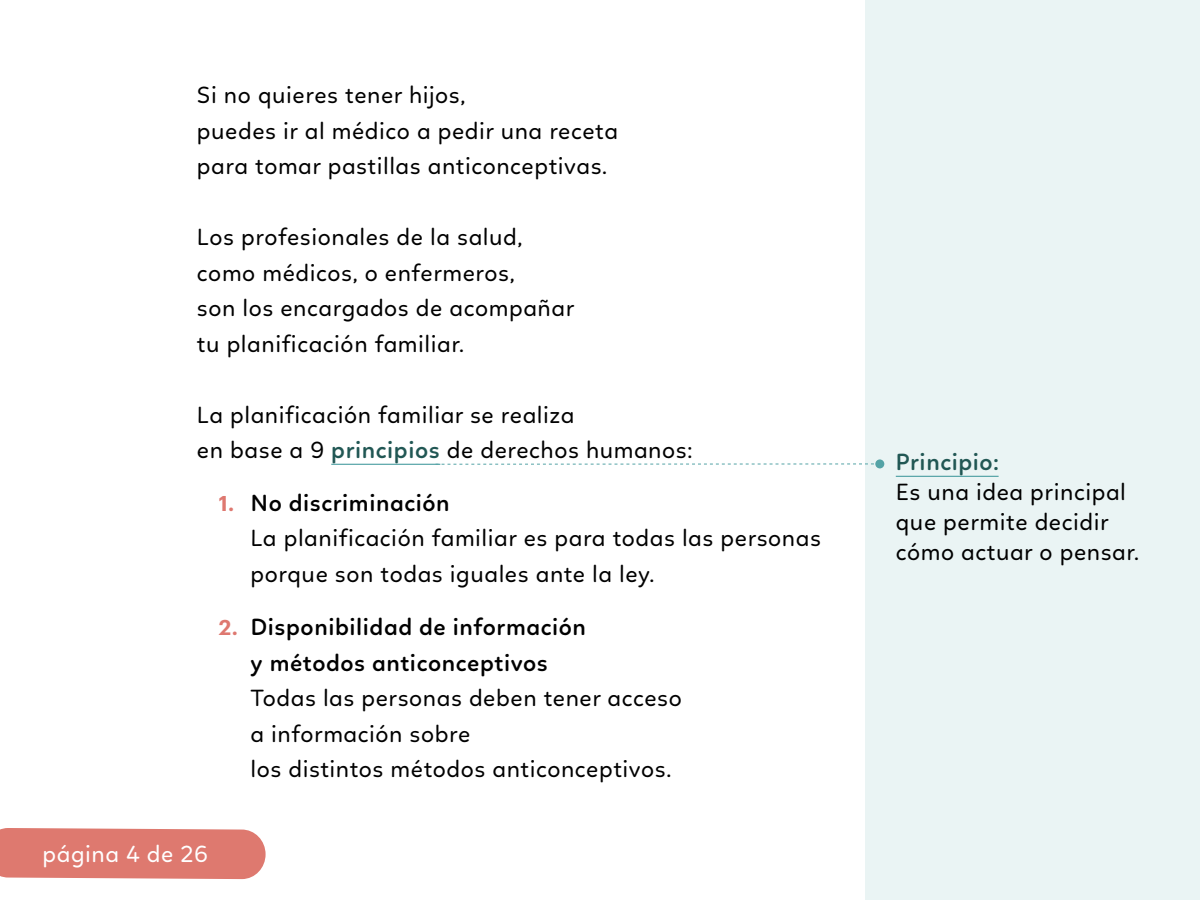
<style>
.page{position:relative;width:1200px;height:900px;background:#fff}
.page>*{position:absolute;margin:0;border:0;box-sizing:border-box;transform-origin:0 0}
.t1{font:24px/35.5px "Linotte";letter-spacing:.025em;color:#000}
.t2{font:600 24px/35.5px "Linotte";letter-spacing:.025em;color:#000;text-align:center}
.t3{font:24px "Linotte";letter-spacing:.025em;color:#fff}
.t4{font:600 24px "Linotte";letter-spacing:.025em;color:#215754}
.s1{font-weight:600;color:#215754}
.s2{font-family:"Graphik";font-weight:600;font-size:21px;color:#de7870}
.s3{font-weight:600}
.s4{font-family:"Graphik";font-size:21px;color:#de7870}
</style>
<div class="page">
<div style="left:866px;top:0;width:334px;height:900px;background:#eaf4f4"></div>
<svg style="left:440px;top:464px;width:434px;height:1px"></svg>
<div style="left:875px;top:459px;width:9px;height:9px;background:#54a3a6;border-radius:50%"></div>
<hr style="left:896px;top:476px;width:103px;height:1px;background:#54a3a6">
<div style="left:0;top:828px;width:266px;height:51px;background:#de796f"></div>
<hr style="left:331px;top:464px;width:109px;height:1px;background:#54a3a6">
<p class="t1" style="left:197px;top:77px;width:423px">Si no quieres tener hijos,<br>puedes ir al médico a pedir una receta para tomar pastillas anticonceptivas.</p>
<p class="t1" style="left:197px;top:219px;width:379px">Los profesionales de la salud, como médicos, o enfermeros,<br>son los encargados de acompañar tu planificación familiar.</p>
<p class="t1" style="left:197px;top:397px;width:497px">La planificación familiar se realiza<br>en base a 9 <span class="s1">principios</span> de derechos humanos:</p>
<p class="t1" style="left:251px;top:485px;width:572px;text-indent:-32px"><span class="s2">1.</span> <span class="s3">No discriminación<br></span>La planificación familiar es para todas las personas porque son todas iguales ante la ley.</p>
<p class="t2" style="left:219px;top:609px;width:368px"><span class="s4">2.</span> Disponibilidad de información y métodos anticonceptivos</p>
<p class="t1" style="left:251px;top:680px;width:433px">Todas las personas deben tener acceso a información sobre<br>los distintos métodos anticonceptivos.</p>
<p class="t3" style="left:43px;top:840px;width:167px">página 4 de 26</p>
<p class="t4" style="left:896px;top:448px;width:104px">Principio:</p>
<p class="t1" style="left:896px;top:477px;width:245px;line-height:30px">Es una idea principal que permite decidir cómo actuar o pensar.</p>
</div>
